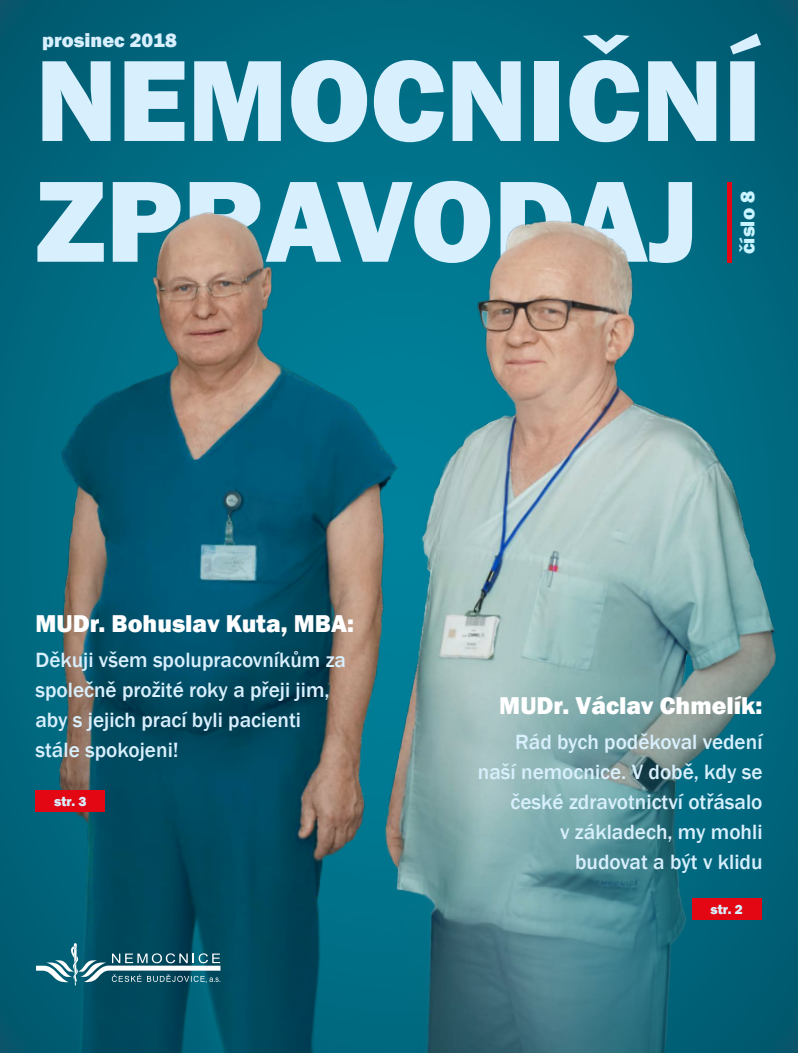
<style>
.page{position:relative;width:798px;height:1053px;background:#fff}
.page>*{position:absolute;margin:0;border:0;box-sizing:border-box;transform-origin:0 0}
.t1{font:800 119.5px/120.8px "Franklin Gothic";color:#d8effd}
.t2{font:800 25px "Franklin Gothic";color:#fff}
.t3{font:500 21.25px/30px "Franklin Gothic";color:#d8effd}
.t4{font:800 20.62px "Franklin Gothic";color:#caf4ff}
.t5{font:800 20.12px "Franklin Gothic";color:#d8effd}
.t6{font:800 13.62px "Franklin Gothic";color:#d8effd}
</style>
<div class="page">
<svg style="left:0;top:0;width:797px;height:149px;background:#00667c"></svg>
<img style="left:0;top:149px;width:797px;height:903px">
<div style="left:726px;top:182px;width:5px;height:81px;background:#e30613"></div>
<div style="left:35px;top:790px;width:70px;height:22px;background:#e30613"></div>
<div style="left:691px;top:898px;width:70px;height:22px;background:#e30613"></div>
<svg style="left:36px;top:942px;width:184px;height:43px;background:#377586"></svg>
<h1 class="t1" style="left:35px;top:40px;width:727px">NEMOCNIČNÍ<br>ZPRAVODAJ</h1>
<p class="t5" style="left:42px;top:27px;width:136px">prosinec 2018</p>
<p class="t4" style="left:734px;top:254px;width:65px;rotate:-90deg">číslo 8</p>
<p class="t2" style="left:35px;top:607px;width:320px">MUDr. Bohuslav Kuta, MBA:</p>
<p class="t3" style="left:35px;top:645px;width:312px">Děkuji všem spolupracovníkům za společně prožité roky a přeji jim, aby s jejich prací byli pacienti stále spokojeni!</p>
<p class="t6" style="left:54px;top:792px;width:34px">str. 3</p>
<p class="t2" style="left:499px;top:689px;width:264px">MUDr. Václav Chmelík:</p>
<p class="t3" style="left:477px;top:727px;width:286px;text-align:right">Rád bych poděkoval vedení naší nemocnice. V době, kdy se české zdravotnictví otřásalo<br>v základech, my mohli<br>budovat a být v klidu</p>
<p class="t6" style="left:710px;top:900px;width:34px">str. 2</p>
</div>
